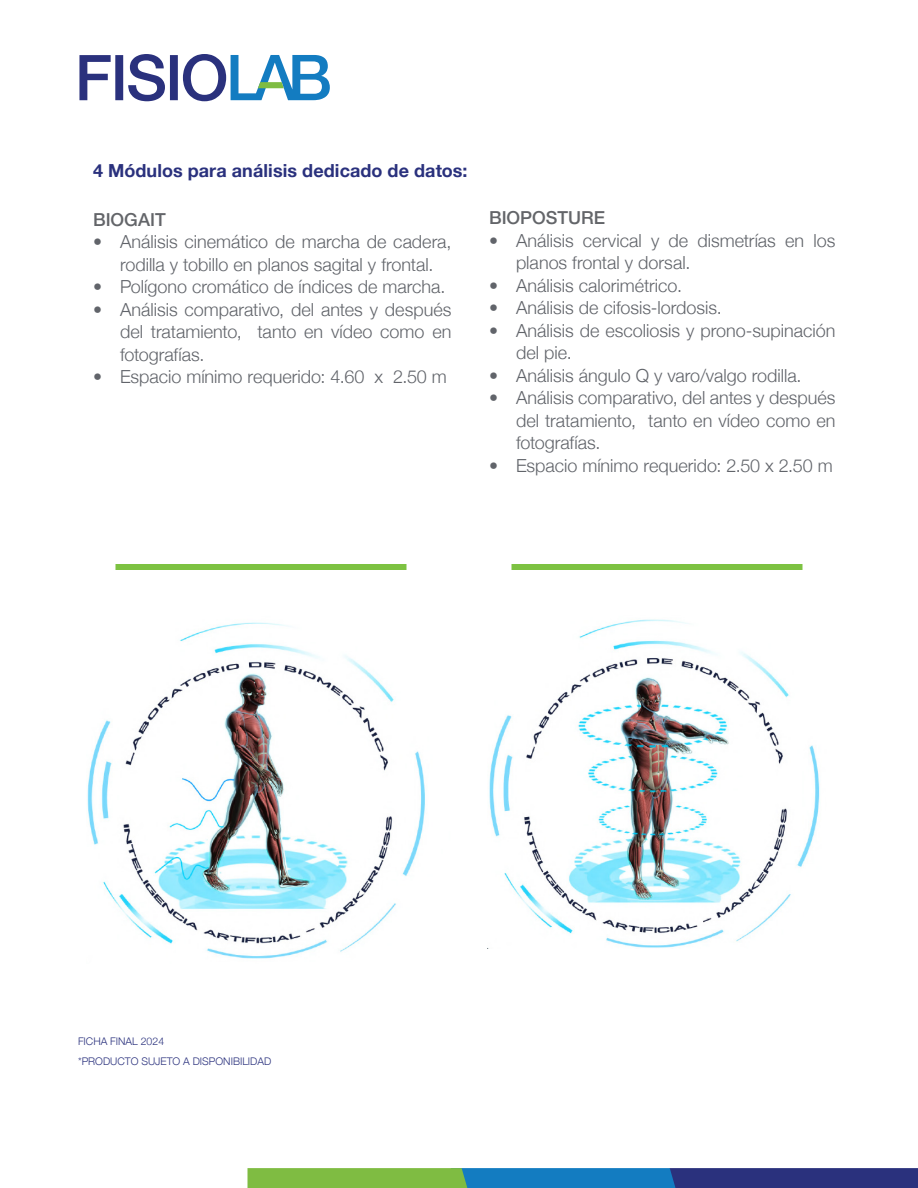
<style>
.page{position:relative;width:918px;height:1188px;background:#fff}
.page>*{position:absolute;margin:0;border:0;box-sizing:border-box;transform-origin:0 0}
.t1{font:300 18px/22.5px "Helvetica Neue";color:#61646a;text-align:justify}
.t2{font:700 18px "Helvetica Neue";letter-spacing:.005em;color:#2a317d}
.t3{font:500 18px "Helvetica Neue";color:#636569}
.t4{font:300 10.5px "Helvetica Neue";color:#2a317d}
</style>
<div class="page">
<svg style="left:79px;top:55px;width:32px;height:45px"></svg>
<div style="left:115px;top:55px;width:8px;height:45px;background:#2a317d"></div>
<svg style="left:128px;top:54px;width:37px;height:47px"></svg>
<div style="left:170px;top:55px;width:8px;height:45px;background:#2a317d"></div>
<svg style="left:183px;top:54px;width:147px;height:47px"></svg>
<svg style="left:248px;top:1168px;width:670px;height:20px;background:#3f757f"></svg>
<div style="left:116px;top:564px;width:291px;height:6px;background:#7dc242"></div>
<div style="left:512px;top:564px;width:291px;height:6px;background:#7dc242"></div>
<img style="left:487px;top:619px;width:333px;height:330px">
<img style="left:87px;top:622px;width:338px;height:337px">
<p class="t2" style="left:93px;top:160px;width:376px">4 Módulos para análisis dedicado de datos:</p>
<p class="t3" style="left:93px;top:209px;width:74px">BIOGAIT</p>
<p class="t1" style="left:93px;top:232px;width:360px;text-align:center">• Análisis cinemático de marcha de cadera, rodilla y tobillo en planos sagital y frontal.</p>
<p class="t1" style="left:93px;top:277px;width:354px">• Polígono cromático de índices de marcha.</p>
<p class="t1" style="left:120px;top:300px;width:333px;text-indent:-27px">• Análisis comparativo, del antes y después del tratamiento, tanto en vídeo como en fotografías.</p>
<p class="t1" style="left:93px;top:367px;width:355px">• Espacio mínimo requerido: 4.60 x 2.50 m</p>
<p class="t3" style="left:489px;top:208px;width:118px">BIOPOSTURE</p>
<p class="t1" style="left:516px;top:231px;width:321px;text-indent:-27px">• Análisis cervical y de dismetrías en los planos frontal y dorsal.</p>
<p class="t1" style="left:489px;top:276px;width:195px">• Análisis calorimétrico.</p>
<p class="t1" style="left:489px;top:298px;width:234px">• Análisis de cifosis-lordosis.</p>
<p class="t1" style="left:516px;top:321px;width:321px;text-indent:-27px">• Análisis de escoliosis y prono-supinación del pie.</p>
<p class="t1" style="left:489px;top:366px;width:314px">• Análisis ángulo Q y varo/valgo rodilla.</p>
<p class="t1" style="left:516px;top:388px;width:321px;text-indent:-27px">• Análisis comparativo, del antes y después del tratamiento, tanto en vídeo como en fotografías.</p>
<p class="t1" style="left:489px;top:456px;width:345px">• Espacio mínimo requerido: 2.50 x 2.50 m</p>
<p class="t4" style="left:78px;top:1036px;width:88px">FICHA FINAL 2024</p>
<p class="t4" style="left:78px;top:1055px;width:195px">*PRODUCTO SUJETO A DISPONIBILIDAD</p>
</div>
